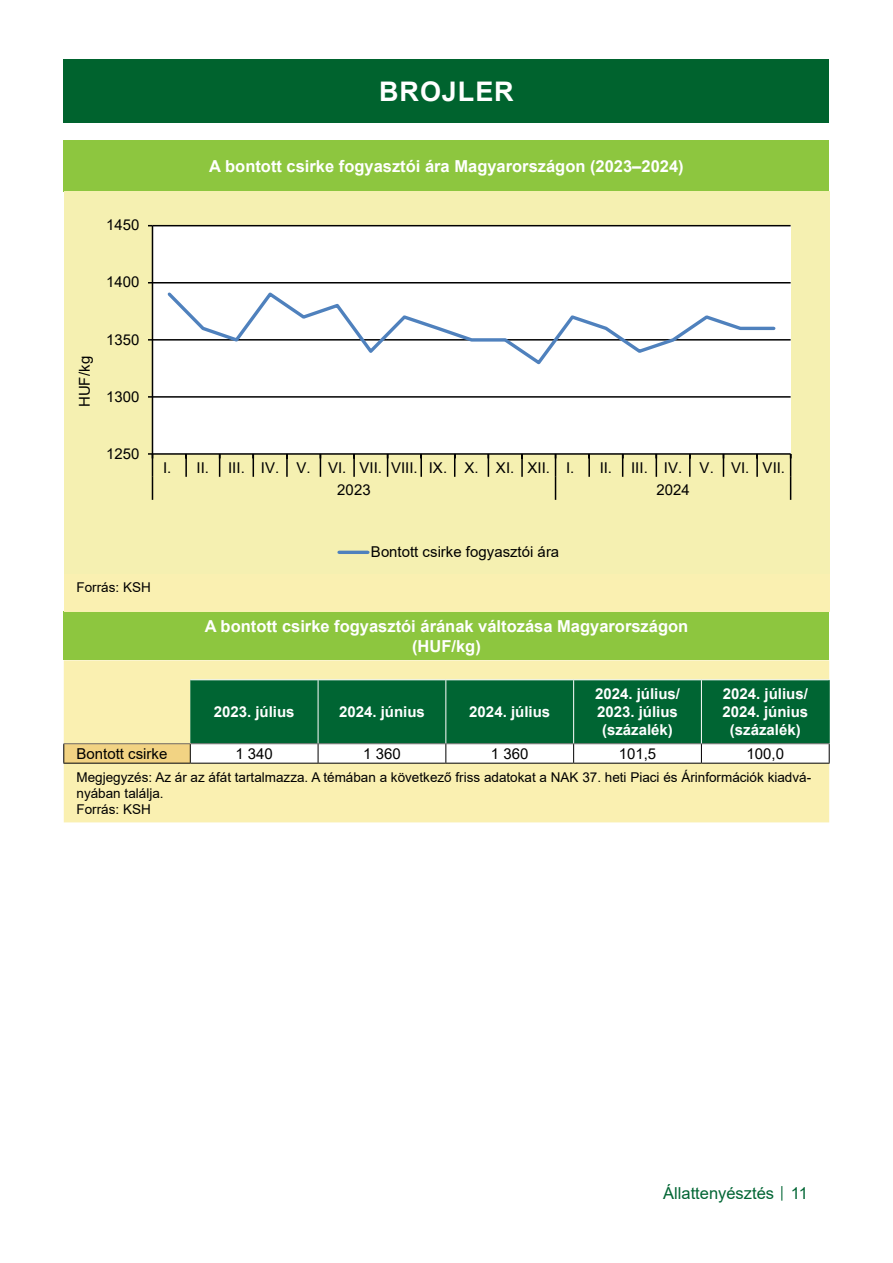
<style>
.page{position:relative;width:893px;height:1263px;background:#fff}
.page>*{position:absolute;margin:0;border:0;box-sizing:border-box;transform-origin:0 0}
.Cím_01_tartalomjegyzeken_kivul{font:700 27px "Arial";letter-spacing:.035em;color:#fff}
.Tablazat_cime{font:700 16.5px/19.8px "Arial";color:#fff;text-align:center}
.t1{font:16.5px "Arial";color:#006533}
.Tablazat_bal_kategoria{font:15px "Arial";color:#000}
.Tablazat_fejlece_kozep{font:700 15px/18px "Arial";color:#fff;text-align:center}
.Tablazat_kozep_ertek{font:15px "Arial";color:#000}
.Tablazat_forrasa{font:13.5px/16.2px "Arial";color:#000}
.s1{font-size:12px}
</style>
<div class="page">
<div style="left:64px;top:60px;width:765px;height:63px;background:#00632e"></div>
<div style="left:64px;top:611px;width:765px;height:49px;background:#8dc63f"></div>
<div style="left:64px;top:660px;width:765px;height:162px;background:#faf0b1"></div>
<div style="left:64px;top:744px;width:126px;height:19px;background:#f2d383"></div>
<hr style="left:190px;top:679px;width:128px;height:1px;background:#fff">
<hr style="left:318px;top:679px;width:128px;height:1px;background:#fff">
<hr style="left:446px;top:679px;width:128px;height:1px;background:#fff">
<hr style="left:574px;top:679px;width:127px;height:1px;background:#fff">
<hr style="left:701px;top:679px;width:129px;height:1px;background:#fff">
<hr style="left:63px;top:743px;width:127px;height:1px;background:#706f6f">
<svg style="left:63px;top:744px;width:1px;height:19px"></svg>
<hr style="left:63px;top:763px;width:127px;height:1px;background:#000">
<hr style="left:190px;top:763px;width:128px;height:1px;background:#000">
<hr style="left:318px;top:763px;width:128px;height:1px;background:#000">
<hr style="left:446px;top:763px;width:128px;height:1px;background:#000">
<hr style="left:574px;top:763px;width:127px;height:1px;background:#000">
<hr style="left:701px;top:763px;width:129px;height:1px;background:#000">
<svg style="left:190px;top:680px;width:640px;height:83px"></svg>
<div style="left:64px;top:140px;width:765px;height:51px;background:#8dc63f"></div>
<div style="left:64px;top:574px;width:765px;height:37px;background:#faf0b1"></div>
<div style="left:64px;top:191px;width:765px;height:383px;background:#f5f0b1"></div>
<div style="left:152px;top:226px;width:639px;height:228px;background:#fff"></div>
<hr style="left:152px;top:396px;width:639px;height:2px;background:#000">
<hr style="left:152px;top:339px;width:639px;height:2px;background:#000">
<hr style="left:152px;top:282px;width:639px;height:1px;background:#000">
<hr style="left:152px;top:225px;width:639px;height:1px;background:#000">
<hr style="left:152px;top:226px;width:1px;height:228px;background:#000">
<hr style="left:152px;top:453px;width:639px;height:2px;background:#000">
<hr style="left:185px;top:454px;width:2px;height:23px;background:#000">
<svg style="left:219px;top:455px;width:1px;height:22px"></svg>
<svg style="left:253px;top:455px;width:1px;height:22px"></svg>
<hr style="left:286px;top:454px;width:2px;height:23px;background:#000">
<svg style="left:320px;top:455px;width:1px;height:22px"></svg>
<hr style="left:353px;top:454px;width:2px;height:23px;background:#000">
<svg style="left:387px;top:455px;width:1px;height:22px"></svg>
<hr style="left:420px;top:454px;width:2px;height:23px;background:#000">
<svg style="left:454px;top:455px;width:1px;height:22px"></svg>
<svg style="left:488px;top:455px;width:1px;height:22px"></svg>
<hr style="left:521px;top:454px;width:2px;height:23px;background:#000">
<hr style="left:588px;top:454px;width:2px;height:23px;background:#000">
<svg style="left:622px;top:455px;width:1px;height:22px"></svg>
<svg style="left:656px;top:455px;width:1px;height:22px"></svg>
<hr style="left:689px;top:454px;width:2px;height:23px;background:#000">
<svg style="left:723px;top:455px;width:1px;height:22px"></svg>
<hr style="left:756px;top:454px;width:2px;height:23px;background:#000">
<svg style="left:148px;top:453px;width:5px;height:47px"></svg>
<svg style="left:555px;top:455px;width:1px;height:45px"></svg>
<svg style="left:790px;top:455px;width:1px;height:45px"></svg>
<svg style="left:165px;top:292px;width:612px;height:73px"></svg>
<hr style="left:339px;top:551px;width:29px;height:3px;background:#4f81bd">
<p class="Cím_01_tartalomjegyzeken_kivul" style="left:379px;top:73px;width:136px">BROJLER</p>
<p class="Tablazat_bal_kategoria" style="left:106px;top:215px;width:35px">1450</p>
<p class="Tablazat_bal_kategoria" style="left:106px;top:272px;width:35px">1400</p>
<p class="Tablazat_bal_kategoria" style="left:74px;top:407px;width:52px;rotate:-90deg">HUF/kg</p>
<p class="Tablazat_bal_kategoria" style="left:106px;top:329px;width:35px">1350</p>
<p class="Tablazat_bal_kategoria" style="left:106px;top:386px;width:35px">1300</p>
<p class="Tablazat_bal_kategoria" style="left:106px;top:443px;width:35px">1250</p>
<p class="Tablazat_cime" style="left:209px;top:156px;width:476px">A bontott csirke fogyasztói ára Magyarországon (2023–2024)</p>
<p class="Tablazat_bal_kategoria" style="left:163px;top:457px;width:48px">I. II.</p>
<p class="Tablazat_bal_kategoria" style="left:228px;top:457px;width:348px">III. IV. V. VI. VII. VIII. IX. X. XI. XII. I.</p>
<p class="Tablazat_bal_kategoria" style="left:600px;top:457px;width:187px">II. III. IV. V. VI. VII.</p>
<p class="Tablazat_bal_kategoria" style="left:337px;top:480px;width:35px">2023</p>
<p class="Tablazat_bal_kategoria" style="left:656px;top:480px;width:35px">2024</p>
<p class="Tablazat_forrasa" style="left:77px;top:579px;width:76px">Forrás: KSH</p>
<p class="Tablazat_bal_kategoria" style="left:371px;top:541px;width:190px">Bontott csirke fogyasztói ára</p>
<p class="Tablazat_cime" style="left:205px;top:616px;width:485px">A bontott csirke fogyasztói árának változása Magyarországon (HUF/kg)</p>
<p class="Tablazat_fejlece_kozep" style="left:214px;top:703px;width:82px">2023. július</p>
<p class="Tablazat_fejlece_kozep" style="left:339px;top:703px;width:87px">2024. június</p>
<p class="Tablazat_fejlece_kozep" style="left:469px;top:703px;width:82px">2024. július</p>
<p class="Tablazat_fejlece_kozep" style="left:595px;top:685px;width:87px">2024. július/<br>2023. július (százalék)</p>
<p class="Tablazat_fejlece_kozep" style="left:722px;top:685px;width:87px">2024. július/<br>2024. június (százalék)</p>
<p class="Tablazat_bal_kategoria" style="left:77px;top:743px;width:92px">Bontott csirke</p>
<p class="Tablazat_kozep_ertek" style="left:235px;top:743px;width:39px">1 340</p>
<p class="Tablazat_kozep_ertek" style="left:363px;top:743px;width:39px">1 360</p>
<p class="Tablazat_kozep_ertek" style="left:491px;top:743px;width:39px">1 360</p>
<p class="Tablazat_kozep_ertek" style="left:619px;top:743px;width:39px">101,5</p>
<p class="Tablazat_kozep_ertek" style="left:746px;top:743px;width:39px">100,0</p>
<p class="Tablazat_forrasa" style="left:77px;top:768px;width:736px">Megjegyzés: Az ár az áfát tartalmazza. A témában a következő friss adatokat a NAK 37. heti Piaci és Árinformációk kiadvá&shy;nyában találja.<br>Forrás: KSH</p>
<p class="t1" style="left:663px;top:1182px;width:146px">Állattenyésztés <span class="s1">│</span> 11</p>
</div>
